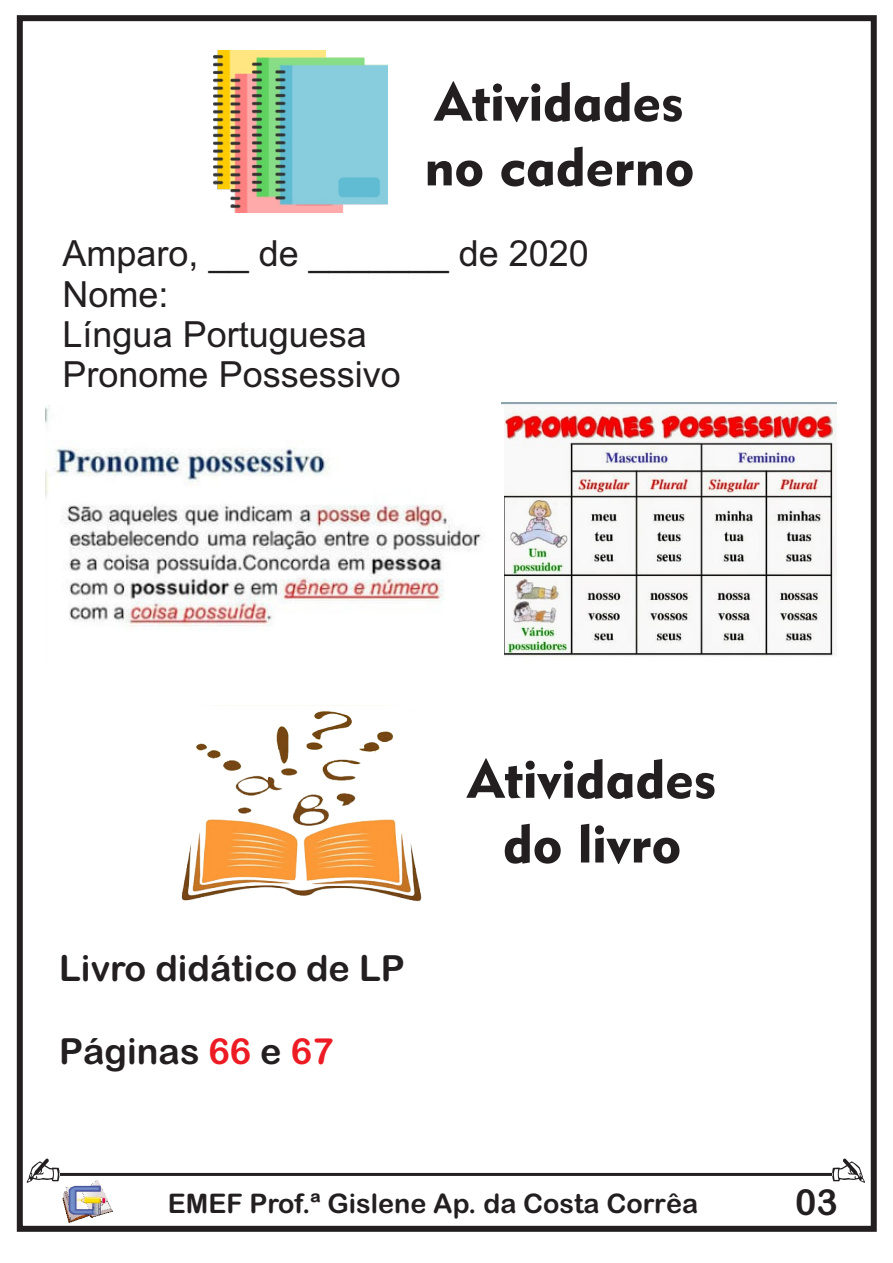
<style>
.page{position:relative;width:893px;height:1263px;background:#fff}
.page>*{position:absolute;margin:0;border:0;box-sizing:border-box;transform-origin:0 0}
.t1{font:54px/64.8px "Geometric 415 BT Black A";color:#231f20;text-align:center}
.t2{font:36px/40.2px "Arial";color:#231f20}
.t3{font:36px "Arial Rounded MT Bold";color:#231f20}
.t4{font:27px "Arial Rounded MT Bold";color:#231f20}
.s1{color:#ed1c24}
</style>
<div class="page">
<img style="left:62px;top:1183px;width:51px;height:40px">
<div style="left:17px;top:15px;width:860px;height:1217px;border:6px solid #231f20"></div>
<svg style="left:27px;top:1158px;width:838px;height:25px"></svg>
<img style="left:181px;top:711px;width:241px;height:191px">
<img style="left:214px;top:51px;width:174px;height:162px">
<img style="left:501px;top:402px;width:336px;height:254px">
<img style="left:46px;top:406px;width:458px;height:250px">
<h1 class="t1" style="left:424px;top:74px;width:271px;text-align:left">Atividades no caderno</h1>
<p class="t2" style="left:63px;top:237px;width:528px">Amparo, __ de _______ de 2020<br>Nome:<br>Língua Portuguesa<br>Pronome Possessivo</p>
<p class="t3" style="left:59px;top:955px;width:347px">Livro didático de LP</p>
<p class="t3" style="left:59px;top:1038px;width:276px">Páginas <span class="s1">66</span> e <span class="s1">67</span></p>
<h1 class="t1" style="left:468px;top:751px;width:250px">Atividades do livro</h1>
<p class="t4" style="left:168px;top:1193px;width:532px">EMEF Prof.ª Gislene Ap. da Costa Corrêa</p>
<p class="t3" style="left:795px;top:1188px;width:44px">03</p>
</div>
